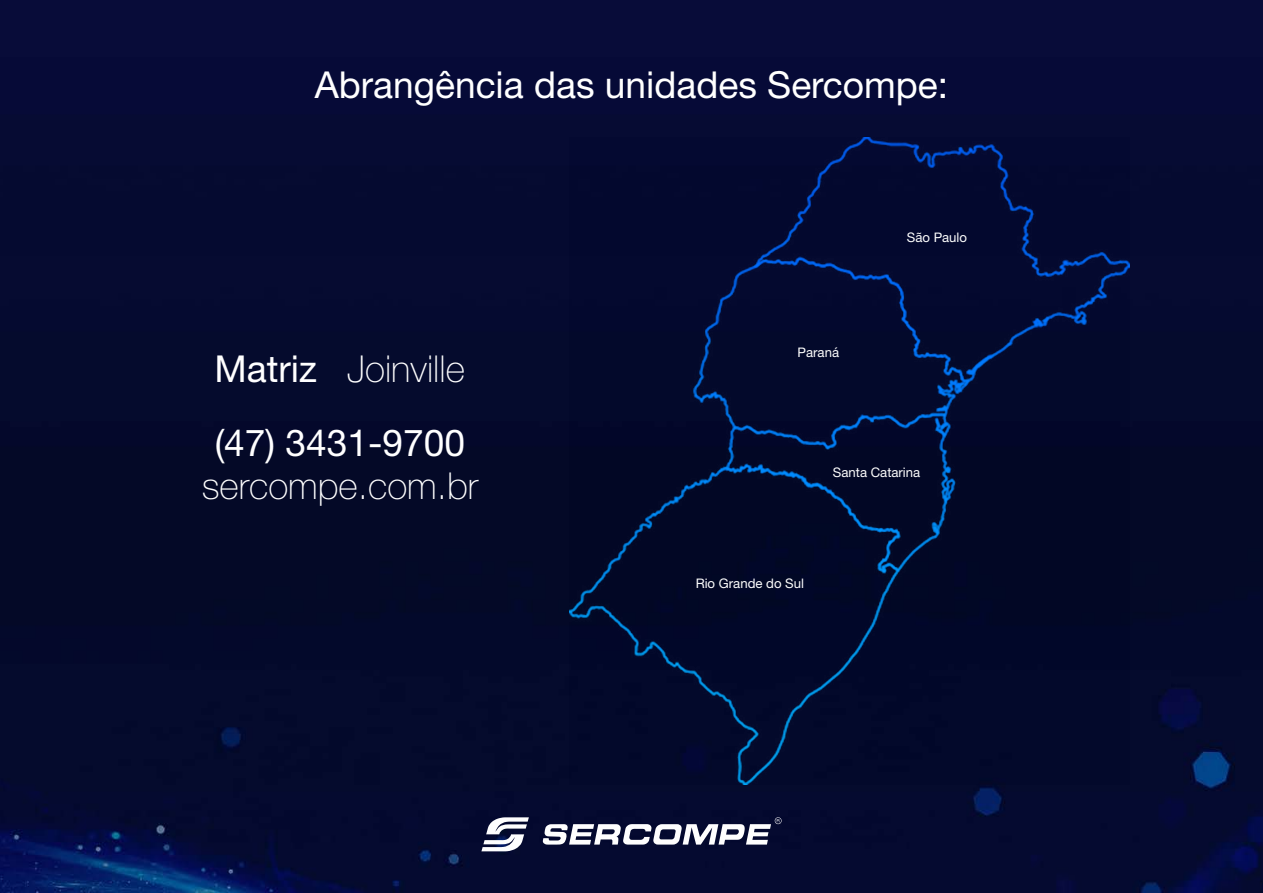
<style>
.page{position:relative;width:1263px;height:893px;background:#fff}
.page>*{position:absolute;margin:0;border:0;box-sizing:border-box;transform-origin:0 0}
.t1{font:37.05px/74.4px "Helvetica Neue LT Std";color:#fff}
.t2{font:100 37.05px "Helvetica Neue LT Std";color:#fff}
.t3{font:13.2px "Helvetica Neue LT Std";color:#fff}
.s1{font-weight:100}
</style>
<div class="page">
<img style="left:0;top:0;width:1263px;height:893px">
<svg style="left:481px;top:817px;width:48px;height:34px"></svg>
<svg style="left:543px;top:817px;width:238px;height:28px"></svg>
<div style="left:569px;top:138px;width:560px;height:646px;background:#03082b"></div>
<p class="t1" style="left:315px;top:47px;width:635px">Abrangência das unidades Sercompe:</p>
<p class="t1" style="left:215px;top:331px;width:252px">Matriz <span class="s1">Joinville </span>(47) 3431-9700</p>
<p class="t2" style="left:202px;top:465px;width:278px">sercompe.com.br</p>
<p class="t3" style="left:797px;top:345px;width:43px">Paraná</p>
<p class="t3" style="left:907px;top:230px;width:62px">São Paulo</p>
<p class="t3" style="left:833px;top:464px;width:89px">Santa Catarina</p>
<p class="t3" style="left:696px;top:575px;width:110px">Rio Grande do Sul</p>
</div>
